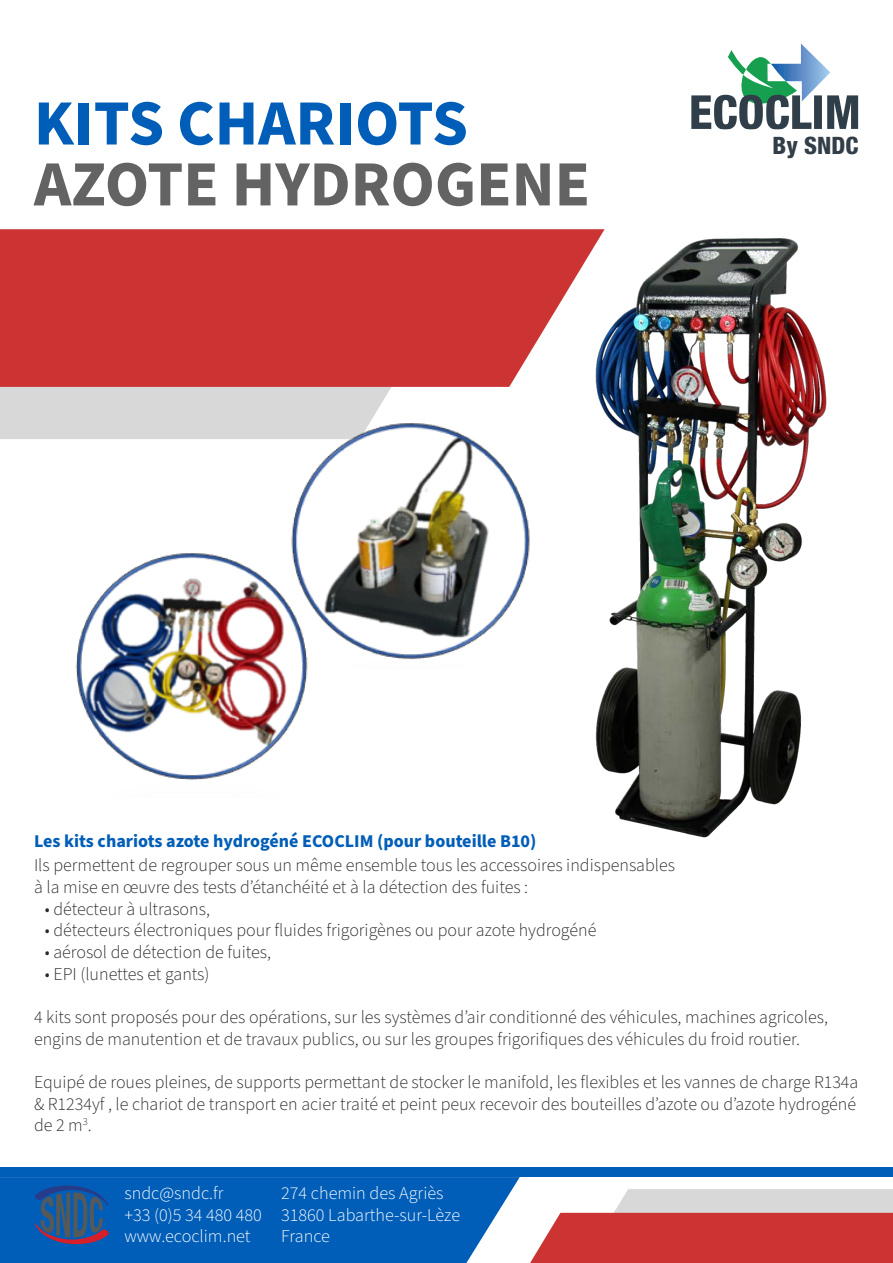
<style>
.page{position:relative;width:893px;height:1263px;background:#fff}
.page>*{position:absolute;margin:0;border:0;box-sizing:border-box;transform-origin:0 0}
.Soustitre_gris_prod{font:700 64.5px "Source Sans Pro";color:#636363}
.Titre_bleu_prod{font:700 64.5px "Source Sans Pro";color:#005eb8}
.t1{font:800 condensed 24px "Helvetica Neue LT Pro";color:#323e48}
.Paragraphe{font:300 18px/21.6px "Source Sans Pro";color:#282828}
.t2{font:300 18px/21.6px "Source Sans Pro";color:#fff}
.Paragraphe_bleu{font:700 18px "Source Sans Pro";color:#005eb8}
</style>
<div class="page">
<div style="left:0;top:1167px;width:893px;height:10px;background:#005eb8"></div>
<svg style="left:0;top:1177px;width:893px;height:86px;background:#6473a3"></svg>
<div style="left:0;top:387px;width:391px;height:52px;background:#d8d8d8"></div>
<div style="left:0;top:229px;width:573px;height:158px;background:#c33"></div>
<svg style="left:691px;top:44px;width:167px;height:86px"></svg>
<img style="left:573px;top:229px;width:254px;height:609px">
<img style="left:267px;top:421px;width:263px;height:239px">
<img style="left:75px;top:552px;width:257px;height:228px">
<p class="Titre_bleu_prod" style="left:34px;top:79px;width:435px">KITS CHARIOTS</p>
<p class="Soustitre_gris_prod" style="left:34px;top:140px;width:558px">AZOTE HYDROGENE</p>
<h2 class="t1" style="left:773px;top:130px;width:87px">By SNDC</h2>
<p class="Paragraphe_bleu" style="left:34px;top:828px;width:504px">Les kits chariots azote hydrogéné ECOCLIM (pour bouteille B10)</p>
<p class="Paragraphe" style="left:34px;top:855px;width:642px">Ils permettent de regrouper sous un même ensemble tous les accessoires indispensables à la mise en œuvre des tests d’étanchéité et à la détection des fuites :</p>
<p class="Paragraphe" style="left:45px;top:898px;width:167px">• détecteur à ultrasons,</p>
<p class="Paragraphe" style="left:45px;top:920px;width:553px">• détecteurs électroniques pour fluides frigorigènes ou pour azote hydrogéné</p>
<p class="Paragraphe" style="left:45px;top:942px;width:228px">• aérosol de détection de fuites,</p>
<p class="Paragraphe" style="left:45px;top:963px;width:166px">• EPI (lunettes et gants)</p>
<p class="Paragraphe" style="left:34px;top:1007px;width:795px">4 kits sont proposés pour des opérations, sur les systèmes d’air conditionné des véhicules, machines agricoles, engins de manutention et de travaux publics, ou sur les groupes frigorifiques des véhicules du froid routier.</p>
<p class="Paragraphe" style="left:34px;top:1072px;width:826px">Equipé de roues pleines, de supports permettant de stocker le manifold, les flexibles et les vannes de charge R134a &amp; R1234yf , le chariot de transport en acier traité et peint peux recevoir des bouteilles d’azote ou d’azote hydrogéné de 2 m<sup>3</sup>.</p>
<p class="t2" style="left:124px;top:1183px;width:139px">sndc@sndc.fr<br>+33 (0)5 34 480 480 www.ecoclim.net</p>
<p class="t2" style="left:281px;top:1183px;width:180px">274 chemin des Agriès<br>31860 Labarthe-sur-Lèze<br>France</p>
</div>
